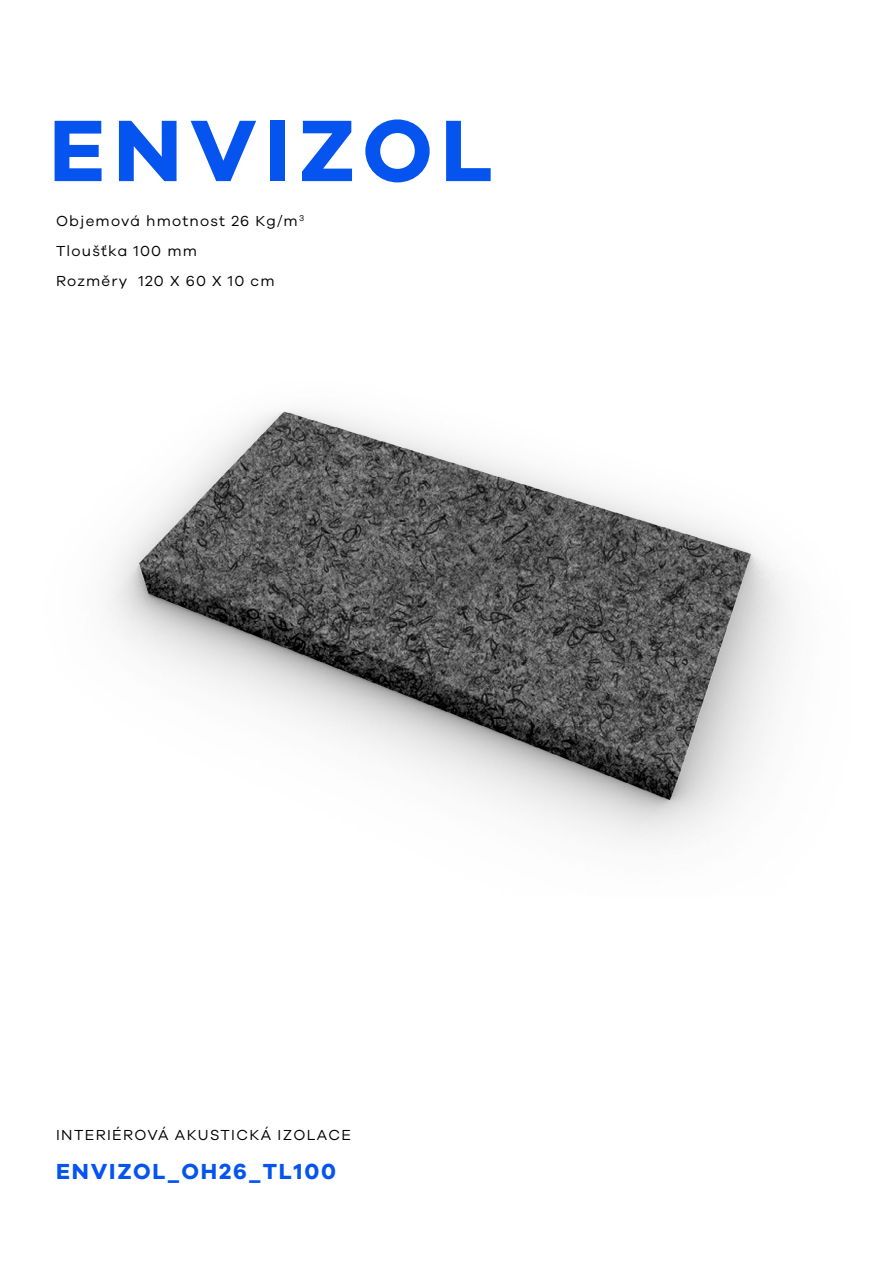
<style>
.page{position:relative;width:893px;height:1263px;background:#fff}
.page>*{position:absolute;margin:0;border:0;box-sizing:border-box;transform-origin:0 0}
.t1{font:700 90px "Galano Grotesque";letter-spacing:.09em;color:#0554f0}
.t2{font:700 22.5px "Galano Grotesque";letter-spacing:.08em;color:#0554f0}
.t3{font:15px/30px "Galano Grotesque";letter-spacing:.08em;color:#000}
</style>
<div class="page">
<img style="left:107px;top:410px;width:686px;height:434px">
<h1 class="t1" style="left:49px;top:95px;width:446px">ENVIZOL</h1>
<p class="t3" style="left:56px;top:205px;width:250px">Objemová hmotnost 26 Kg/m<sup>3<br></sup>Tloušťka 100 mm<br>Rozměry 120 X 60 X 10 cm</p>
<p class="t3" style="left:56px;top:1119px;width:296px">INTERIÉROVÁ AKUSTICKÁ IZOLACE</p>
<h2 class="t2" style="left:56px;top:1157px;width:282px">ENVIZOL_OH26_TL100</h2>
</div>
